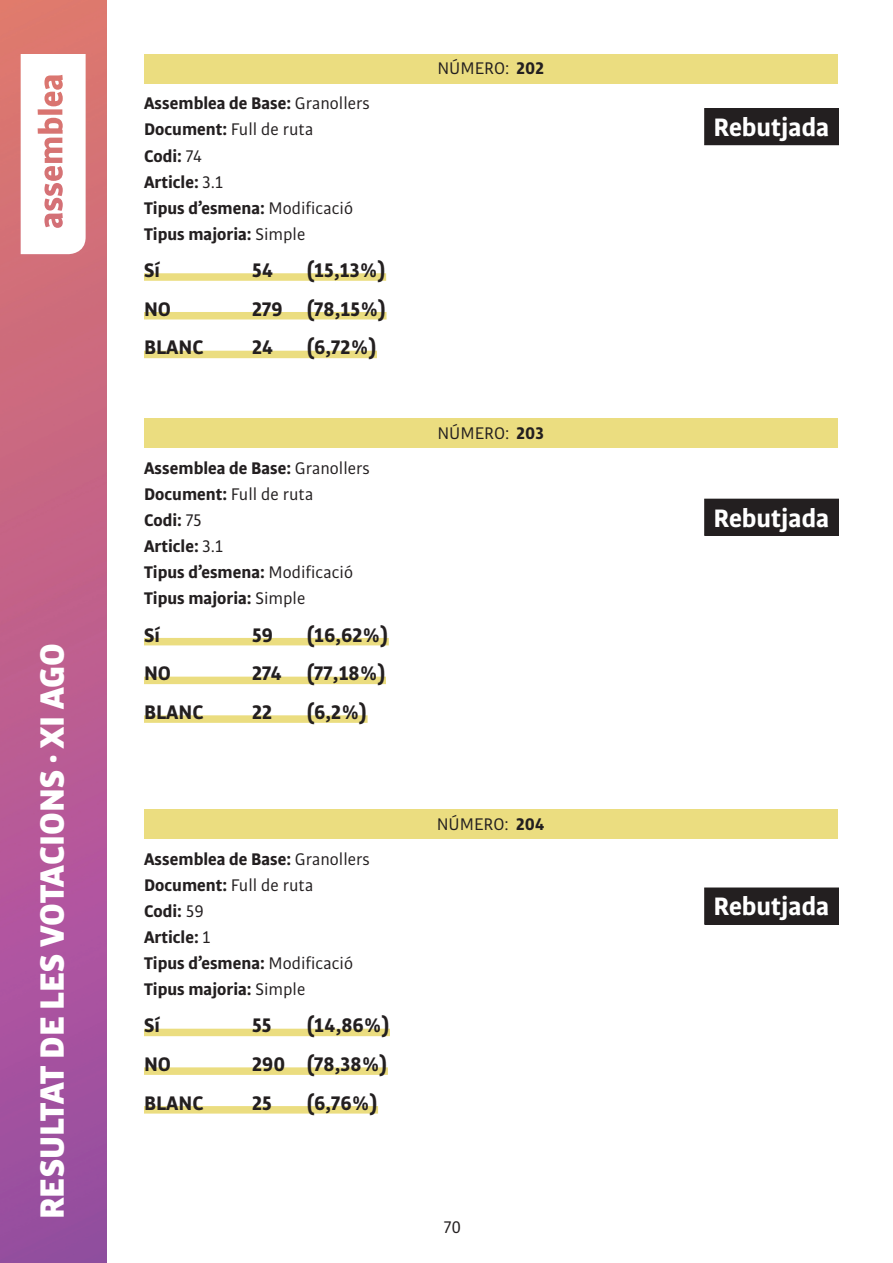
<style>
.page{position:relative;width:893px;height:1263px;background:#fff}
.page>*{position:absolute;margin:0;border:0;box-sizing:border-box;transform-origin:0 0}
.t1{font:900 36px "Bulo";color:#fff}
.t2{font:700 27px "Bulo";color:#fff}
.t3{font:700 21px "Bulo";color:#231f20}
.t4{font:700 18px/26.1px "Bulo";color:#231f20}
.t5{font:18px "Bulo";color:#231f20}
.s1{font-weight:400}
.s2{font-weight:700}
</style>
<div class="page">
<img style="left:0;top:0;width:106px;height:1263px">
<svg style="left:21px;top:54px;width:65px;height:200px"></svg>
<div style="left:144px;top:273px;width:242px;height:8px;background:#ebdd80"></div>
<div style="left:144px;top:312px;width:243px;height:7px;background:#ebdd80"></div>
<div style="left:144px;top:351px;width:233px;height:7px;background:#ebdd80"></div>
<div style="left:144px;top:638px;width:245px;height:7px;background:#ebdd80"></div>
<div style="left:144px;top:677px;width:242px;height:7px;background:#ebdd80"></div>
<div style="left:144px;top:715px;width:224px;height:8px;background:#ebdd80"></div>
<div style="left:144px;top:1029px;width:246px;height:7px;background:#ebdd80"></div>
<div style="left:144px;top:1067px;width:244px;height:8px;background:#ebdd80"></div>
<div style="left:144px;top:1106px;width:234px;height:7px;background:#ebdd80"></div>
<div style="left:144px;top:54px;width:693px;height:29px;background:#ebdd80"></div>
<div style="left:144px;top:419px;width:693px;height:29px;background:#ebdd80"></div>
<div style="left:144px;top:809px;width:693px;height:30px;background:#ebdd80"></div>
<div style="left:705px;top:109px;width:133px;height:36px;background:#231f20"></div>
<div style="left:704px;top:108px;width:135px;height:37px;border:1px solid #231f20"></div>
<div style="left:705px;top:888px;width:133px;height:36px;background:#231f20"></div>
<div style="left:704px;top:887px;width:135px;height:38px;border:1px solid #231f20"></div>
<div style="left:705px;top:499px;width:133px;height:36px;background:#231f20"></div>
<div style="left:704px;top:499px;width:135px;height:37px;border:1px solid #231f20"></div>
<h1 class="t1" style="left:28px;top:1219px;width:577px;rotate:-90deg">RESULTAT DE LES VOTACIONS · XI AGO</h1>
<p class="t4" style="left:144px;top:90px;width:227px">Assemblea de Base: <span class="s1">Granollers<br></span>Document: <span class="s1">Full de ruta<br></span>Codi: <span class="s1">74<br></span>Article: <span class="s1">3.1<br></span>Tipus d’esmena: <span class="s1">Modificació<br></span>Tipus majoria: <span class="s1">Simple</span></p>
<p class="t3" style="left:144px;top:257px;width:17px">Sí</p>
<p class="t3" style="left:252px;top:257px;width:23px">54</p>
<p class="t3" style="left:306px;top:257px;width:82px">(15,13%)</p>
<p class="t3" style="left:144px;top:295px;width:29px">NO</p>
<p class="t3" style="left:252px;top:295px;width:136px">279 (78,15%)</p>
<p class="t3" style="left:144px;top:334px;width:61px">BLANC</p>
<p class="t3" style="left:252px;top:334px;width:23px">24</p>
<p class="t3" style="left:306px;top:334px;width:72px">(6,72%)</p>
<p class="t4" style="left:144px;top:454px;width:227px">Assemblea de Base: <span class="s1">Granollers<br></span>Document: <span class="s1">Full de ruta<br></span>Codi: <span class="s1">75<br></span>Article: <span class="s1">3.1<br></span>Tipus d’esmena: <span class="s1">Modificació<br></span>Tipus majoria: <span class="s1">Simple</span></p>
<p class="t3" style="left:144px;top:621px;width:17px">Sí</p>
<p class="t3" style="left:252px;top:621px;width:23px">59</p>
<p class="t3" style="left:306px;top:621px;width:84px">(16,62%)</p>
<p class="t3" style="left:144px;top:660px;width:29px">NO</p>
<p class="t3" style="left:252px;top:660px;width:135px">274 (77,18%)</p>
<p class="t3" style="left:144px;top:699px;width:61px">BLANC</p>
<p class="t3" style="left:252px;top:699px;width:22px">22</p>
<p class="t3" style="left:306px;top:699px;width:63px">(6,2%)</p>
<p class="t4" style="left:144px;top:845px;width:227px">Assemblea de Base: <span class="s1">Granollers<br></span>Document: <span class="s1">Full de ruta<br></span>Codi: <span class="s1">59<br></span>Article: <span class="s1">1<br></span>Tipus d’esmena: <span class="s1">Modificació<br></span>Tipus majoria: <span class="s1">Simple</span></p>
<p class="t3" style="left:144px;top:1012px;width:17px">Sí</p>
<p class="t3" style="left:252px;top:1012px;width:21px">55</p>
<p class="t3" style="left:306px;top:1012px;width:85px">(14,86%)</p>
<p class="t3" style="left:144px;top:1051px;width:29px">NO</p>
<p class="t3" style="left:252px;top:1051px;width:137px">290 (78,38%)</p>
<p class="t3" style="left:144px;top:1089px;width:61px">BLANC</p>
<p class="t3" style="left:252px;top:1089px;width:22px">25</p>
<p class="t3" style="left:306px;top:1089px;width:74px">(6,76%)</p>
<p class="t5" style="left:437px;top:57px;width:108px">NÚMERO: <span class="s2">202</span></p>
<p class="t5" style="left:437px;top:422px;width:108px">NÚMERO: <span class="s2">203</span></p>
<p class="t5" style="left:437px;top:812px;width:110px">NÚMERO: <span class="s2">204</span></p>
<p class="t5" style="left:444px;top:1216px;width:19px">70</p>
<h2 class="t2" style="left:713px;top:110px;width:117px">Rebutjada</h2>
<h2 class="t2" style="left:713px;top:500px;width:117px">Rebutjada</h2>
<h2 class="t2" style="left:713px;top:889px;width:117px">Rebutjada</h2>
</div>
